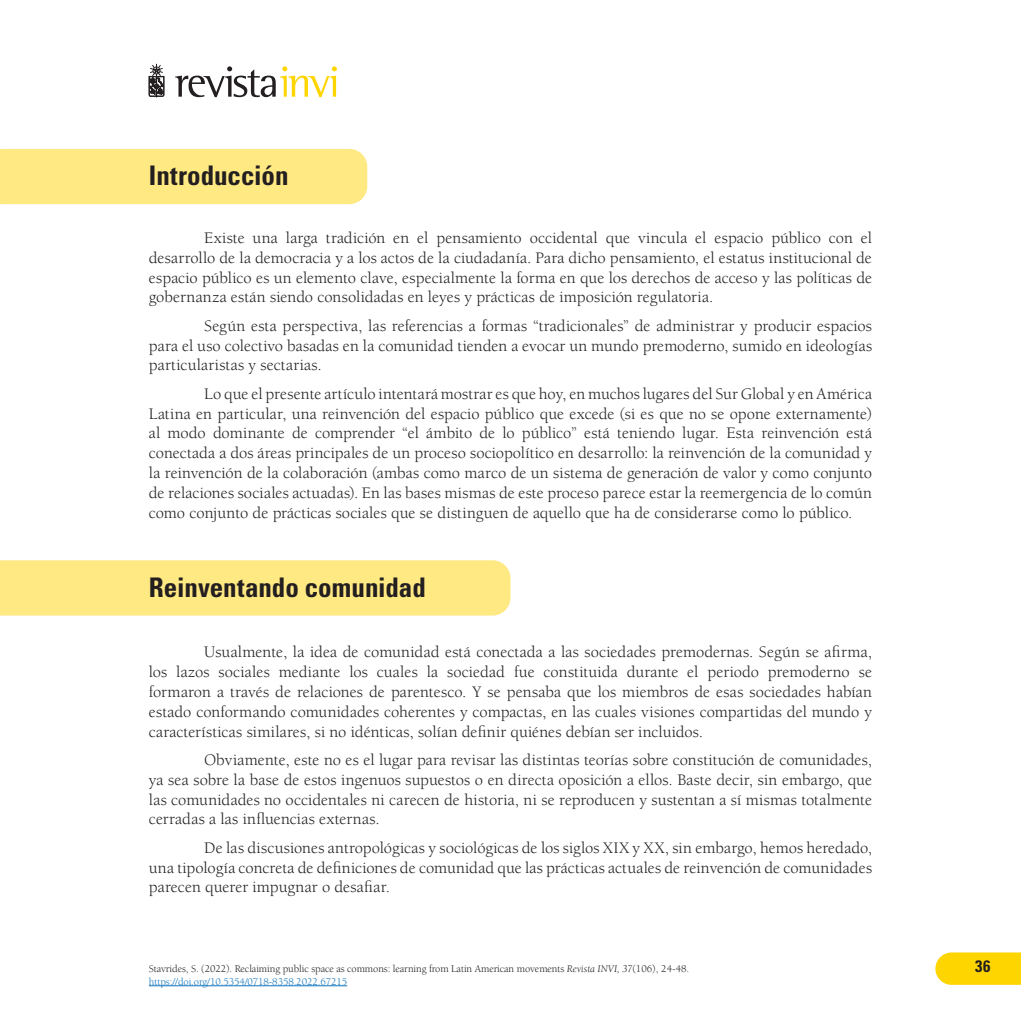
<style>
.page{position:relative;width:1021px;height:1021px;background:#fff}
.page>*{position:absolute;margin:0;border:0;box-sizing:border-box;transform-origin:0 0}
.sub{font:700 condensed 27px "Univers LT Std";color:#231f20}
.txt_esp{font:16.5px/19.8px "Berkeley Std";letter-spacing:.005em;color:#231f20;text-align:justify}
.t1{font:700 condensed 16.5px "Univers LT Std";color:#231f20}
.t2{font:10.5px "Berkeley Std";letter-spacing:-.01em;color:#231f20}
.t3{font:10.5px "Berkeley Std";letter-spacing:-.01em;color:#1074bc}
.s1{font-style:italic}
.s2{font-style:inherit}
</style>
<div class="page">
<svg style="left:175px;top:66px;width:162px;height:31px"></svg>
<svg style="left:149px;top:64px;width:15px;height:33px"></svg>
<svg style="left:935px;top:952px;width:85px;height:32px;background:#ffd70e"></svg>
<div style="left:0;top:149px;width:367px;height:55px;background:#ffe982"></div>
<div style="left:0;top:560px;width:510px;height:55px;background:#ffe982"></div>
<hr style="left:149px;top:985px;width:198px;height:1px;background:#1074bc">
<p class="sub" style="left:149px;top:159px;width:141px">Introducción</p>
<p class="txt_esp" style="left:149px;top:228px;width:724px;text-indent:55px">Existe una larga tradición en el pensamiento occidental que vincula el espacio público con el desarrollo de la democracia y a los actos de la ciudadanía. Para dicho pensamiento, el estatus institucional de espacio público es un elemento clave, especialmente la forma en que los derechos de acceso y las políticas de gobernanza están siendo consolidadas en leyes y prácticas de imposición regulatoria.</p>
<p class="txt_esp" style="left:149px;top:316px;width:724px;text-indent:55px">Según esta perspectiva, las referencias a formas “tradicionales” de administrar y producir espacios para el uso colectivo basadas en la comunidad tienden a evocar un mundo premoderno, sumido en ideologías particularistas y sectarias.</p>
<p class="txt_esp" style="left:149px;top:384px;width:724px;text-indent:55px">Lo que el presente artículo intentará mostrar es que hoy, en muchos lugares del Sur Global y en América Latina en particular, una reinvención del espacio público que excede (si es que no se opone externamente) al modo dominante de comprender “el ámbito de lo público” está teniendo lugar. Esta reinvención está conectada a dos áreas principales de un proceso sociopolítico en desarrollo: la reinvención de la comunidad y la reinvención de la colaboración (ambas como marco de un sistema de generación de valor y como conjunto de relaciones sociales actuadas). En las bases mismas de este proceso parece estar la reemergencia de lo común como conjunto de prácticas sociales que se distinguen de aquello que ha de considerarse como lo público.</p>
<p class="sub" style="left:149px;top:571px;width:278px">Reinventando comunidad</p>
<p class="txt_esp" style="left:149px;top:642px;width:724px;text-indent:55px">Usualmente, la idea de comunidad está conectada a las sociedades premodernas. Según se afirma, los lazos sociales mediante los cuales la sociedad fue constituida durante el periodo premoderno se formaron a través de relaciones de parentesco. Y se pensaba que los miembros de esas sociedades habían estado conformando comunidades coherentes y compactas, en las cuales visiones compartidas del mundo y características similares, si no idénticas, solían definir quiénes debían ser incluidos.</p>
<p class="txt_esp" style="left:149px;top:750px;width:724px;text-indent:55px">Obviamente, este no es el lugar para revisar las distintas teorías sobre constitución de comunidades, ya sea sobre la base de estos ingenuos supuestos o en directa oposición a ellos. Baste decir, sin embargo, que las comunidades no occidentales ni carecen de historia, ni se reproducen y sustentan a sí mismas totalmente cerradas a las influencias externas.</p>
<p class="txt_esp" style="left:149px;top:838px;width:724px;text-indent:55px">De las discusiones antropológicas y sociológicas de los siglos XIX y XX, sin embargo, hemos heredado, una tipología concreta de definiciones de comunidad que las prácticas actuales de reinvención de comunidades parecen querer impugnar o desafiar.</p>
<p class="t2" style="left:149px;top:963px;width:542px">Stavrides, S. (2022). Reclaiming public space as commons: learning from Latin American movements <span class="s1">Revista INVI, 37</span>(106), <span class="s2">24-48</span>.</p>
<p class="t1" style="left:975px;top:956px;width:17px">36</p>
<p class="t3" style="left:149px;top:975px;width:200px">https://doi.org/10.5354/0718-8358.2022.67215</p>
</div>
